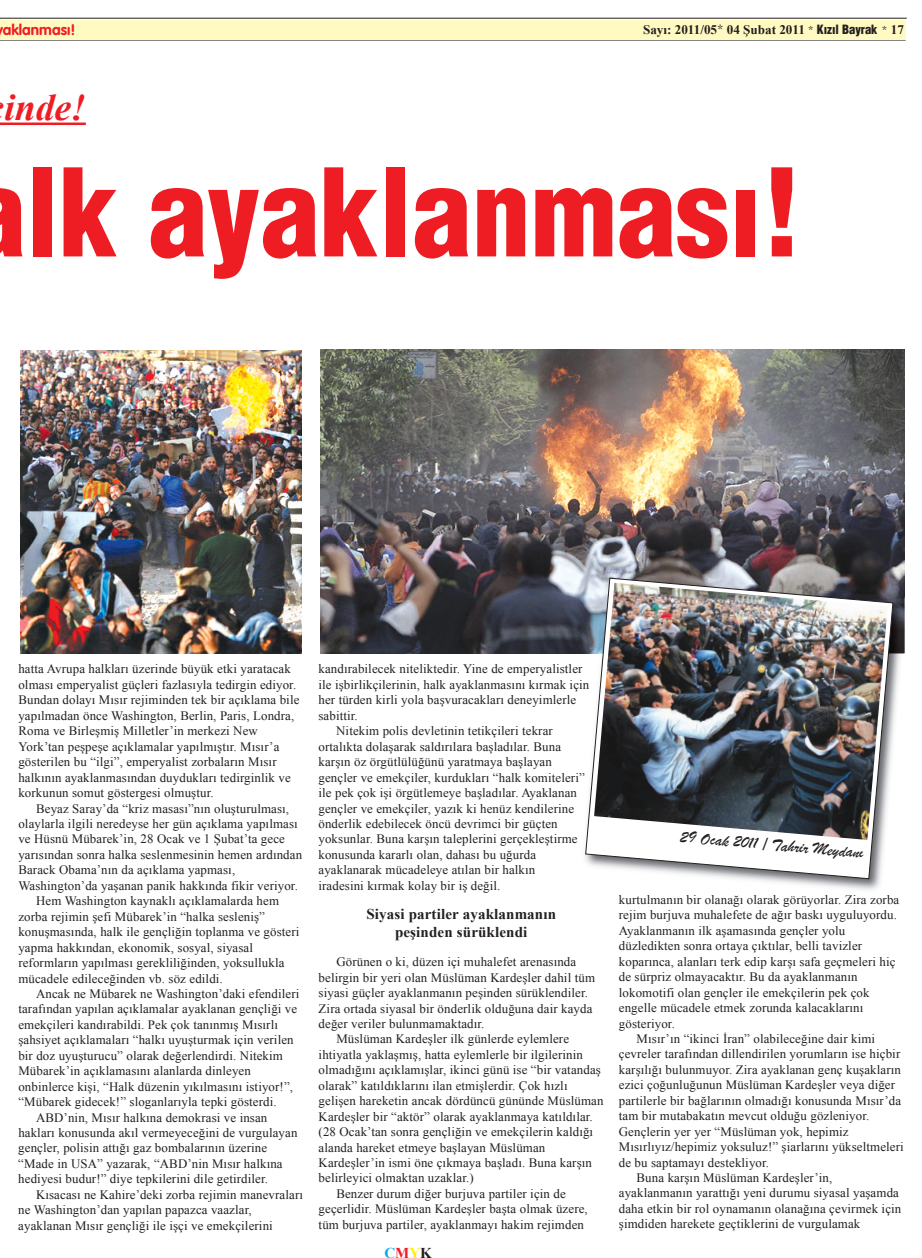
<style>
.page{position:relative;width:922px;height:1258px;background:#fff}
.page>*{position:absolute;margin:0;border:0;box-sizing:border-box;transform-origin:0 0}
.t1{font:900 condensed 118.75px "Helvetica";color:#ee1d23}
.t2{font:italic 700 37.5px "Times New Roman";color:#ee1d23}
.t3{font:17.25px "Brush Script";color:#231f20}
.t4{font:700 15px/18px "Times New Roman";letter-spacing:.01em;color:#231f20;text-align:center}
.t5{font:700 15px "VAG Rounded";color:#ee1d23}
.t6{font:700 15px "Times New Roman";color:#00aeef}
.t7{font:700 13.12px "Times New Roman";color:#231f20}
.t8{font:12.88px/15.5px "Times New Roman";letter-spacing:.01em;color:#231f20}
.s1{font-family:"Lucida Grande";font-weight:400}
.s2{font-family:"Lucida Grande";font-weight:400;font-size:11.25px}
.s3{font-family:"Helvetica";font-weight:900;font-stretch:condensed;font-size:12.5px}
.s4{color:#ee1e24}
.s5{color:#fff101}
.s6{color:#231f20}
</style>
<div class="page">
<hr style="left:0;top:123px;width:86px;height:2px;background:#ee1d23">
<hr style="left:0;top:18px;width:906px;height:1px;background:#231f20">
<hr style="left:0;top:40px;width:905px;height:1px;background:#231f20">
<div style="left:0;top:20px;width:905px;height:20px;background:#fffac1"></div>
<img style="left:20px;top:351px;width:281px;height:302px">
<img style="left:320px;top:349px;width:584px;height:304px">
<img style="left:578px;top:598px;width:327px;height:292px">
<img style="left:597px;top:571px;width:307px;height:82px">
<svg style="left:585px;top:578px;width:308px;height:301px"></svg>
<img style="left:594px;top:583px;width:293px;height:257px">
<p class="t5" style="left:3px;top:21px;width:74px">aklanması!</p>
<p class="t7" style="left:643px;top:22px;width:262px">Sayı: 2011/05<span class="s1">*</span> 04 Şubat 2011 <span class="s2">*</span> <span class="s3">Kızıl Bayrak</span> <span class="s2">*</span> 17</p>
<h2 class="t2" style="left:5px;top:87px;width:83px">inde!</h2>
<h1 class="t1" style="left:26px;top:139px;width:777px">lk ayaklanması!</h1>
<p class="t8" style="left:18px;top:661px;width:282px">hatta Avrupa halkları üzerinde büyük etki yaratacak olması emperyalist güçleri fazlasıyla tedirgin ediyor.<br>Bundan dolayı Mısır rejiminden tek bir açıklama bile yapılmadan önce Washington, Berlin, Paris, Londra, Roma ve Birleşmiş Milletler’in merkezi New York’tan peşpeşe açıklamalar yapılmıştır. Mısır’a gösterilen bu “ilgi”, emperyalist zorbaların Mısır halkının ayaklanmasından duydukları tedirginlik ve korkunun somut göstergesi olmuştur.</p>
<p class="t8" style="left:36px;top:800px;width:254px">Beyaz Saray’da “kriz masası”nın oluşturulması,</p>
<p class="t8" style="left:18px;top:816px;width:281px">olaylarla ilgili neredeyse her gün açıklama yapılması</p>
<p class="t8" style="left:18px;top:831px;width:268px">ve Hüsnü Mübarek’in, 28 Ocak ve 1 Şubat’ta gece</p>
<p class="t8" style="left:18px;top:847px;width:285px">yarısından sonra halka seslenmesinin hemen ardından</p>
<p class="t8" style="left:18px;top:862px;width:218px">Barack Obama’nın da açıklama yapması,</p>
<p class="t8" style="left:18px;top:878px;width:281px">Washington’da yaşanan panik hakkında fikir veriyor.</p>
<p class="t8" style="left:36px;top:893px;width:244px">Hem Washington kaynaklı açıklamalarda hem</p>
<p class="t8" style="left:18px;top:909px;width:248px">zorba rejimin şefi Mübarek’in “halka sesleniş”</p>
<p class="t8" style="left:18px;top:924px;width:282px">konuşmasında, halk ile gençliğin toplanma ve gösteri</p>
<p class="t8" style="left:18px;top:939px;width:236px">yapma hakkından, ekonomik, sosyal, siyasal</p>
<p class="t8" style="left:18px;top:955px;width:267px">reformların yapılması gerekliliğinden, yoksullukla</p>
<p class="t8" style="left:18px;top:970px;width:206px">mücadele edileceğinden vb. söz edildi.</p>
<p class="t8" style="left:36px;top:986px;width:265px">Ancak ne Mübarek ne Washington’daki efendileri</p>
<p class="t8" style="left:18px;top:1001px;width:280px">tarafından yapılan açıklamalar ayaklanan gençliği ve</p>
<p class="t8" style="left:18px;top:1017px;width:261px">emekçileri kandırabildi. Pek çok tanınmış Mısırlı</p>
<p class="t8" style="left:18px;top:1032px;width:277px">şahsiyet açıklamaları “halkı uyuşturmak için verilen</p>
<p class="t8" style="left:18px;top:1048px;width:266px">bir doz uyuşturucu” olarak değerlendirdi. Nitekim</p>
<p class="t8" style="left:18px;top:1063px;width:234px">Mübarek’in açıklamasını alanlarda dinleyen</p>
<p class="t8" style="left:18px;top:1078px;width:276px">onbinlerce kişi, “Halk düzenin yıkılmasını istiyor!”,</p>
<p class="t8" style="left:18px;top:1094px;width:260px">“Mübarek gidecek!” sloganlarıyla tepki gösterdi.</p>
<p class="t8" style="left:36px;top:1109px;width:233px">ABD’nin, Mısır halkına demokrasi ve insan</p>
<p class="t8" style="left:18px;top:1125px;width:280px">hakları konusunda akıl vermeyeceğini de vurgulayan</p>
<p class="t8" style="left:18px;top:1140px;width:250px">gençler, polisin attığı gaz bombalarının üzerine</p>
<p class="t8" style="left:18px;top:1156px;width:266px">“Made in USA” yazarak, “ABD’nin Mısır halkına</p>
<p class="t8" style="left:18px;top:1171px;width:251px">hediyesi budur!” diye tepkilerini dile getirdiler.</p>
<p class="t8" style="left:36px;top:1187px;width:268px">Kısacası ne Kahire’deki zorba rejimin manevraları</p>
<p class="t8" style="left:18px;top:1202px;width:235px">ne Washington’dan yapılan papazca vaazlar,</p>
<p class="t8" style="left:18px;top:1218px;width:256px">ayaklanan Mısır gençliği ile işçi ve emekçilerini</p>
<p class="t8" style="left:318px;top:661px;width:265px">kandırabilecek niteliktedir. Yine de emperyalistler</p>
<p class="t8" style="left:318px;top:677px;width:272px">ile işbirlikçilerinin, halk ayaklanmasını kırmak için</p>
<p class="t8" style="left:318px;top:692px;width:259px">her türden kirli yola başvuracakları deneyimlerle</p>
<p class="t8" style="left:318px;top:708px;width:41px">sabittir.</p>
<p class="t8" style="left:336px;top:723px;width:218px">Nitekim polis devletinin tetikçileri tekrar</p>
<p class="t8" style="left:318px;top:739px;width:244px">ortalıkta dolaşarak saldırılara başladılar. Buna</p>
<p class="t8" style="left:318px;top:754px;width:235px">karşın öz örgütlülüğünü yaratmaya başlayan</p>
<p class="t8" style="left:318px;top:769px;width:268px">gençler ve emekçiler, kurdukları “halk komiteleri”</p>
<p class="t8" style="left:318px;top:785px;width:260px">ile pek çok işi örgütlemeye başladılar. Ayaklanan</p>
<p class="t8" style="left:318px;top:800px;width:257px">gençler ve emekçiler, yazık ki henüz kendilerine</p>
<p class="t8" style="left:318px;top:816px;width:241px">önderlik edebilecek öncü devrimci bir güçten</p>
<p class="t8" style="left:318px;top:831px;width:260px">yoksunlar. Buna karşın taleplerini gerçekleştirme</p>
<p class="t8" style="left:318px;top:847px;width:219px">konusunda kararlı olan, dahası bu uğurda</p>
<p class="t8" style="left:318px;top:862px;width:218px">ayaklanarak mücadeleye atılan bir halkın</p>
<p class="t8" style="left:318px;top:878px;width:183px">iradesini kırmak kolay bir iş değil.</p>
<p class="t4" style="left:366px;top:905px;width:191px">Siyasi partiler ayaklanmanın peşinden sürüklendi</p>
<p class="t8" style="left:336px;top:954px;width:241px">Görünen o ki, düzen içi muhalefet arenasında</p>
<p class="t8" style="left:318px;top:969px;width:278px">belirgin bir yeri olan Müslüman Kardeşler dahil tüm</p>
<p class="t8" style="left:318px;top:985px;width:271px">siyasi güçler ayaklanmanın peşinden sürüklendiler.</p>
<p class="t8" style="left:318px;top:1000px;width:275px">Zira ortada siyasal bir önderlik olduğuna dair kayda</p>
<p class="t8" style="left:318px;top:1016px;width:167px">değer veriler bulunmamaktadır.</p>
<p class="t8" style="left:336px;top:1031px;width:234px">Müslüman Kardeşler ilk günlerde eylemlere</p>
<p class="t8" style="left:318px;top:1047px;width:266px">ihtiyatla yaklaşmış, hatta eylemlerle bir ilgilerinin</p>
<p class="t8" style="left:318px;top:1062px;width:284px">olmadığını açıklamışlar, ikinci günü ise “bir vatandaş</p>
<p class="t8" style="left:318px;top:1078px;width:250px">olarak” katıldıklarını ilan etmişlerdir. Çok hızlı</p>
<p class="t8" style="left:318px;top:1093px;width:286px">gelişen hareketin ancak dördüncü gününde Müslüman</p>
<p class="t8" style="left:318px;top:1108px;width:276px">Kardeşler bir “aktör” olarak ayaklanmaya katıldılar.</p>
<p class="t8" style="left:318px;top:1124px;width:276px">(28 Ocak’tan sonra gençliğin ve emekçilerin kaldığı</p>
<p class="t8" style="left:318px;top:1139px;width:228px">alanda hareket etmeye başlayan Müslüman</p>
<p class="t8" style="left:318px;top:1155px;width:275px">Kardeşler’in ismi öne çıkmaya başladı. Buna karşın</p>
<p class="t8" style="left:318px;top:1170px;width:156px">belirleyici olmaktan uzaklar.)</p>
<p class="t8" style="left:336px;top:1186px;width:231px">Benzer durum diğer burjuva partiler için de</p>
<p class="t8" style="left:318px;top:1201px;width:270px">geçerlidir. Müslüman Kardeşler başta olmak üzere,</p>
<p class="t8" style="left:318px;top:1217px;width:267px">tüm burjuva partiler, ayaklanmayı hakim rejimden</p>
<p class="t6" style="left:384px;top:1244px;width:49px">C<span class="s4">M</span><span class="s5">Y</span><span class="s6">K</span></p>
<h3 class="t3" style="left:681px;top:826px;width:185px;rotate:5deg">29 Ocak 2011 / Tahrir Meydanı</h3>
<p class="t8" style="left:618px;top:892px;width:282px">kurtulmanın bir olanağı olarak görüyorlar. Zira zorba</p>
<p class="t8" style="left:618px;top:907px;width:279px">rejim burjuva muhalefete de ağır baskı uyguluyordu.</p>
<p class="t8" style="left:618px;top:923px;width:228px">Ayaklanmanın ilk aşamasında gençler yolu</p>
<p class="t8" style="left:618px;top:938px;width:245px">düzledikten sonra ortaya çıktılar, belli tavizler</p>
<p class="t8" style="left:618px;top:954px;width:278px">koparınca, alanları terk edip karşı safa geçmeleri hiç</p>
<p class="t8" style="left:618px;top:969px;width:240px">de sürpriz olmayacaktır. Bu da ayaklanmanın</p>
<p class="t8" style="left:618px;top:984px;width:252px">lokomotifi olan gençler ile emekçilerin pek çok</p>
<p class="t8" style="left:618px;top:1000px;width:246px">engelle mücadele etmek zorunda kalacaklarını</p>
<p class="t8" style="left:618px;top:1015px;width:58px">gösteriyor.</p>
<p class="t8" style="left:636px;top:1031px;width:240px">Mısır’ın “ikinci İran” olabileceğine dair kimi</p>
<p class="t8" style="left:618px;top:1046px;width:283px">çevreler tarafından dillendirilen yorumların ise hiçbir</p>
<p class="t8" style="left:618px;top:1062px;width:283px">karşılığı bulunmuyor. Zira ayaklanan genç kuşakların</p>
<p class="t8" style="left:618px;top:1077px;width:278px">ezici çoğunluğunun Müslüman Kardeşler veya diğer</p>
<p class="t8" style="left:618px;top:1093px;width:284px">partilerle bir bağlarının olmadığı konusunda Mısır’da</p>
<p class="t8" style="left:618px;top:1108px;width:252px">tam bir mutabakatın mevcut olduğu gözleniyor.</p>
<p class="t8" style="left:618px;top:1123px;width:231px">Gençlerin yer yer “Müslüman yok, hepimiz</p>
<p class="t8" style="left:618px;top:1139px;width:286px">Mısırlıyız/hepimiz yoksuluz!” şiarlarını yükseltmeleri</p>
<p class="t8" style="left:618px;top:1154px;width:152px">de bu saptamayı destekliyor.</p>
<p class="t8" style="left:636px;top:1170px;width:197px">Buna karşın Müslüman Kardeşler’in,</p>
<p class="t8" style="left:618px;top:1185px;width:281px">ayaklanmanın yarattığı yeni durumu siyasal yaşamda</p>
<p class="t8" style="left:618px;top:1201px;width:284px">daha etkin bir rol oynamanın olanağına çevirmek için</p>
<p class="t8" style="left:618px;top:1216px;width:243px">şimdiden harekete geçtiklerini de vurgulamak</p>
</div>
